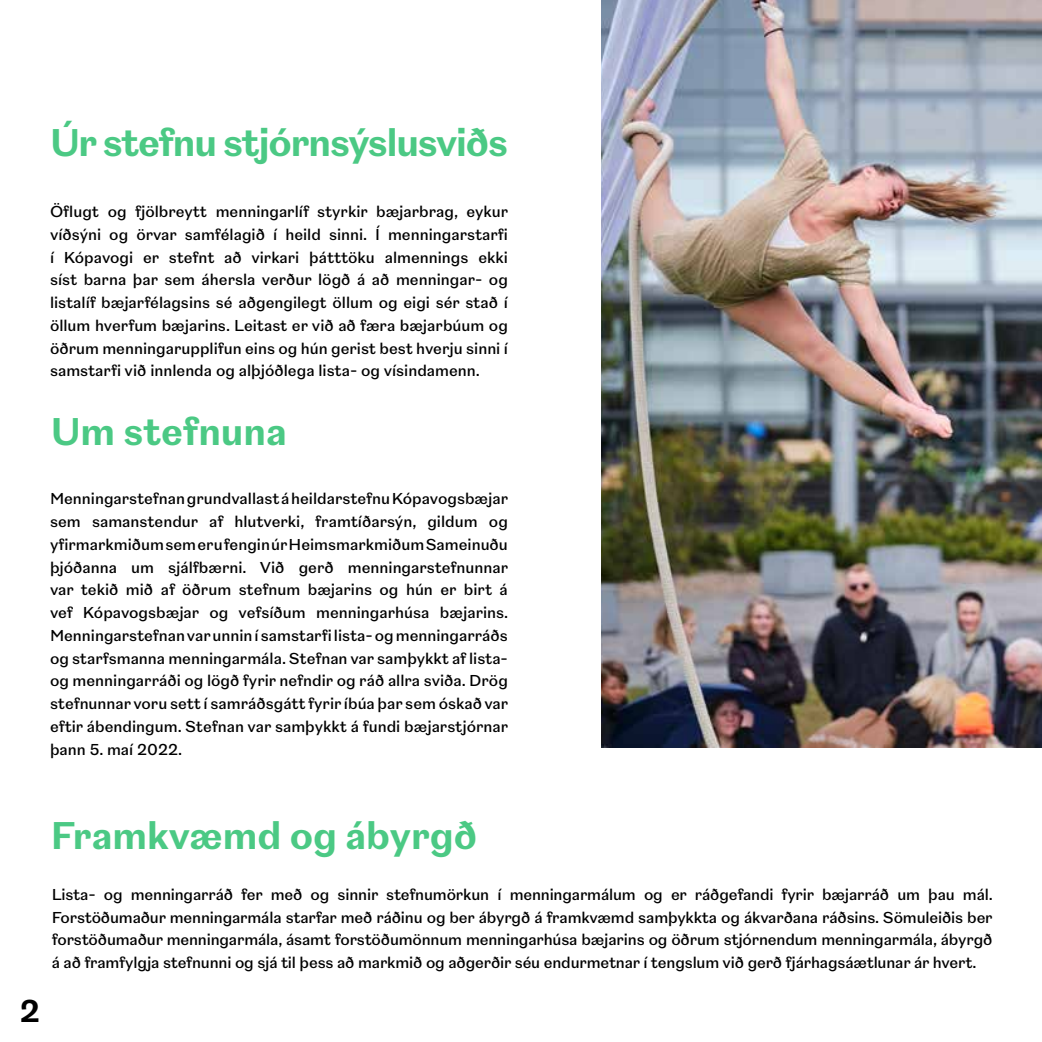
<style>
.page{position:relative;width:1042px;height:1042px;background:#fff}
.page>*{position:absolute;margin:0;border:0;box-sizing:border-box;transform-origin:0 0}
.t1{font:600 38.5px "New Reason";color:#4bc984}
.t2{font:600 38.5px "New Reason";letter-spacing:-.03em;color:#4bc984}
.t3{font:600 31.5px "New Reason";color:#000}
.t4{font:500 15.75px/22.8px "New Reason";color:#000;text-align:justify}
</style>
<div class="page">
<hr style="left:1041px;top:797px;width:1px;height:245px;background:#4bc984">
<img style="left:601px;top:0;width:441px;height:748px">
<h1 class="t2" style="left:50px;top:120px;width:460px">Úr stefnu stjórnsýslusviðs</h1>
<p class="t4" style="left:50px;top:201px;width:460px">Öflugt og fjölbreytt menningarlíf styrkir bæjarbrag, eykur víðsýni og örvar samfélagið í heild sinni. Í menningarstarfi í Kópavogi er stefnt að virkari þátttöku almennings ekki síst barna þar sem áhersla verður lögð á að menningar- og listalíf bæjarfélagsins sé aðgengilegt öllum og eigi sér stað í öllum hverfum bæjarins. Leitast er við að færa bæjarbúum og öðrum menningarupplifun eins og hún gerist best hverju sinni í samstarfi við innlenda og alþjóðlega lista- og vísindamenn.</p>
<h1 class="t1" style="left:51px;top:409px;width:238px">Um stefnuna</h1>
<p class="t4" style="left:50px;top:488px;width:460px">Menningarstefnan grundvallast á heildarstefnu Kópavogsbæjar sem samanstendur af hlutverki, framtíðarsýn, gildum og yfirmarkmiðum sem eru fengin úr Heimsmarkmiðum Sameinuðu þjóðanna um sjálfbærni. Við gerð menningarstefnunnar var tekið mið af öðrum stefnum bæjarins og hún er birt á vef Kópavogsbæjar og vefsíðum menningarhúsa bæjarins.<br>Menningarstefnan var unnin í samstarfi lista- og menningarráðs og starfsmanna menningarmála. Stefnan var samþykkt af lista&shy;og menningarráði og lögð fyrir nefndir og ráð allra sviða. Drög stefnunnar voru sett í samráðsgátt fyrir íbúa þar sem óskað var eftir ábendingum. Stefnan var samþykkt á fundi bæjarstjórnar þann 5. maí 2022.</p>
<h2 class="t3" style="left:20px;top:992px;width:22px">2</h2>
<h1 class="t1" style="left:51px;top:813px;width:428px">Framkvæmd og ábyrgð</h1>
<p class="t4" style="left:52px;top:883px;width:942px">Lista- og menningarráð fer með og sinnir stefnumörkun í menningarmálum og er ráðgefandi fyrir bæjarráð um þau mál.<br>Forstöðumaður menningarmála starfar með ráðinu og ber ábyrgð á framkvæmd samþykkta og ákvarðana ráðsins. Sömuleiðis ber forstöðumaður menningarmála, ásamt forstöðumönnum menningarhúsa bæjarins og öðrum stjórnendum menningarmála, ábyrgð á að framfylgja stefnunni og sjá til þess að markmið og aðgerðir séu endurmetnar í tengslum við gerð fjárhagsáætlunar ár hvert.</p>
</div>
